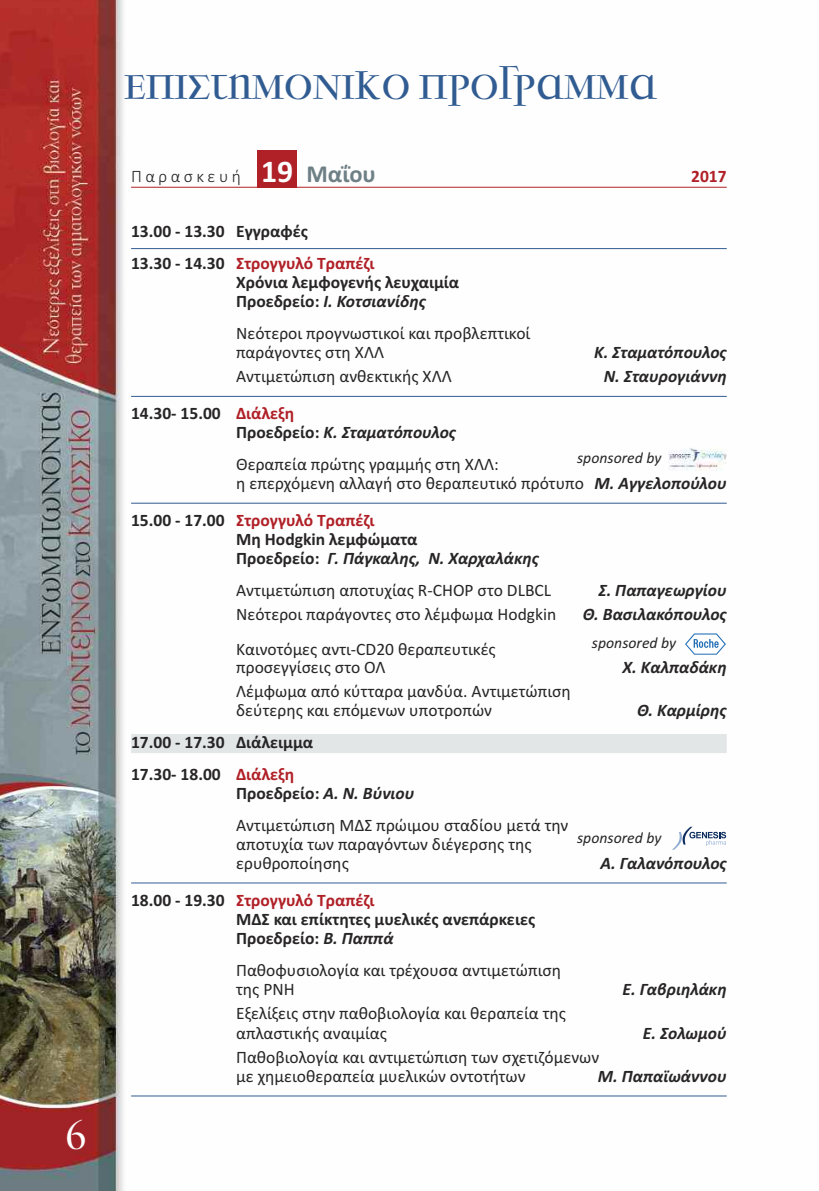
<style>
.page{position:relative;width:819px;height:1191px;background:#fff}
.page>*{position:absolute;margin:0;border:0;box-sizing:border-box;transform-origin:0 0}
.t1{font:700 42px "PF Garamond Classic Unicase";color:#fff}
.t2{font:700 35px "PF Garamond Classic Unicase";color:#315c92}
.t3{font:700 31.68px "Calibri";color:#fff}
.t4{font:700 24.5px "Calibri";color:#6e8086}
.t5{font:17.5px/19.2px "Calibri";color:#272526}
.t6{font:700 17.5px/19.2px "Calibri";color:#272526}
.t7{font:italic 700 17.5px "Calibri";color:#272526}
.t8{font:300 17.5px "Calibri";letter-spacing:.2em;color:#272526}
.t9{font:700 17.5px "Calibri";color:#b02027}
.t10{font:italic 15.75px "Calibri";color:#272526}
.s1{color:#b02027}
.s2{font-style:italic}
.s3{font-weight:700;font-style:italic}
.s4{font-weight:700}
.s5{font-weight:700;color:#b02027}
</style>
<div class="page">
<img style="left:0;top:0;width:727px;height:1191px">
<hr style="left:131px;top:187px;width:595px;height:1px;background:#b02027">
<hr style="left:131px;top:248px;width:595px;height:1px;background:#315c92">
<hr style="left:131px;top:396px;width:595px;height:1px;background:#315c92">
<hr style="left:131px;top:503px;width:595px;height:1px;background:#315c92">
<div style="left:131px;top:734px;width:595px;height:14px;background:#e2e6e7"></div>
<div style="left:131px;top:748px;width:595px;height:5px;background:#e2e6e7"></div>
<hr style="left:131px;top:882px;width:595px;height:1px;background:#315c92">
<hr style="left:131px;top:1095px;width:595px;height:1px;background:#315c92">
<div style="left:257px;top:150px;width:40px;height:38px;background:#b02027"></div>
<img style="left:668px;top:447px;width:58px;height:23px">
<svg style="left:685px;top:633px;width:40px;height:21px"></svg>
<svg style="left:672px;top:826px;width:54px;height:23px"></svg>
<h1 class="t1" style="left:66px;top:1109px;width:21px">6</h1>
<h2 class="t2" style="left:124px;top:66px;width:534px">Επιστημονικό Πρόγραμμα</h2>
<h3 class="t3" style="left:261px;top:153px;width:34px">19</h3>
<p class="t8" style="left:131px;top:165px;width:112px">Παρασκευή</p>
<h3 class="t4" style="left:306px;top:159px;width:71px">Μαΐου</h3>
<p class="t9" style="left:691px;top:165px;width:37px">2017</p>
<p class="t6" style="left:131px;top:215px;width:245px;line-height:31.7px">13.00 - 13.30 Εγγραφές<br>13.30 - 14.30 <span class="s1">Στρογγυλό Τραπέζι</span></p>
<p class="t6" style="left:236px;top:272px;width:225px">Χρόνια λεμφογενής λευχαιμία<br>Προεδρείο: <span class="s2">Ι. Κοτσιανίδης</span></p>
<p class="t5" style="left:236px;top:323px;width:296px">Νεότεροι προγνωστικοί και προβλεπτικοί παράγοντες στη ΧΛΛ</p>
<p class="t7" style="left:594px;top:342px;width:134px">Κ. Σταματόπουλος</p>
<p class="t5" style="left:236px;top:367px;width:217px">Αντιμετώπιση ανθεκτικής ΧΛΛ</p>
<p class="t7" style="left:603px;top:366px;width:124px">Ν. Σταυρογιάννη</p>
<p class="t6" style="left:236px;top:403px;width:221px;text-indent:-105px">14.30- 15.00 <span class="s1">Διάλεξη<br></span>Προεδρείο: <span class="s2">Κ. Σταματόπουλος</span></p>
<p class="t5" style="left:236px;top:454px;width:264px">Θεραπεία πρώτης γραμμής στη ΧΛΛ:</p>
<p class="t10" style="left:577px;top:448px;width:86px">sponsored by</p>
<p class="t5" style="left:131px;top:465px;width:597px;line-height:36.6px;text-indent:105px">η επερχόμενη αλλαγή στο θεραπευτικό πρότυπο <span class="s3">Μ. Αγγελοπούλου<br></span><span class="s4">15.00 - 17.00</span> <span class="s5">Στρογγυλό Τραπέζι</span></p>
<p class="t6" style="left:236px;top:529px;width:304px">Μη Hodgkin λεμφώματα<br>Προεδρείο: <span class="s2">Γ. Πάγκαλης, Ν. Χαρχαλάκης</span></p>
<p class="t5" style="left:236px;top:580px;width:317px">Αντιμετώπιση αποτυχίας R-CHOP στο DLBCL</p>
<p class="t7" style="left:598px;top:580px;width:130px">Σ. Παπαγεωργίου</p>
<p class="t5" style="left:236px;top:604px;width:321px">Νεότεροι παράγοντες στο λέμφωμα Hodgkin</p>
<p class="t7" style="left:582px;top:604px;width:145px">Θ. Βασιλακόπουλος</p>
<p class="t5" style="left:236px;top:639px;width:261px">Καινοτόμες αντι-CD20 θεραπευτικές</p>
<p class="t10" style="left:592px;top:633px;width:86px">sponsored by</p>
<p class="t5" style="left:236px;top:657px;width:151px">προσεγγίσεις στο ΟΛ</p>
<p class="t7" style="left:622px;top:656px;width:106px">Χ. Καλπαδάκη</p>
<p class="t5" style="left:236px;top:681px;width:336px">Λέμφωμα από κύτταρα μανδύα. Αντιμετώπιση δεύτερης και επόμενων υποτροπών</p>
<p class="t7" style="left:637px;top:700px;width:91px">Θ. Καρμίρης</p>
<p class="t6" style="left:131px;top:726px;width:184px;line-height:31.7px">17.00 - 17.30 Διάλειμμα<br>17.30- 18.00 <span class="s1">Διάλεξη</span></p>
<p class="t5" style="left:236px;top:777px;width:334px;line-height:31.7px"><span class="s4">Προεδρείο:</span> <span class="s3">Α. Ν. Βύνιου<br></span>Αντιμετώπιση ΜΔΣ πρώιμου σταδίου μετά την</p>
<p class="t5" style="left:236px;top:834px;width:297px">αποτυχία των παραγόντων διέγερσης της</p>
<p class="t10" style="left:577px;top:828px;width:86px">sponsored by</p>
<p class="t5" style="left:236px;top:853px;width:114px">ερυθροποίησης</p>
<p class="t7" style="left:600px;top:852px;width:128px">Α. Γαλανόπουλος</p>
<p class="t6" style="left:236px;top:890px;width:300px;text-indent:-105px">18.00 - 19.30 <span class="s1">Στρογγυλό Τραπέζι<br></span>ΜΔΣ και επίκτητες μυελικές ανεπάρκειες<br>Προεδρείο: <span class="s2">Β. Παππά</span></p>
<p class="t5" style="left:236px;top:960px;width:326px">Παθοφυσιολογία και τρέχουσα αντιμετώπιση της ΡΝΗ</p>
<p class="t7" style="left:622px;top:978px;width:106px">Ε. Γαβριηλάκη</p>
<p class="t5" style="left:236px;top:1003px;width:331px">Εξελίξεις στην παθοβιολογία και θεραπεία της απλαστικής αναιμίας</p>
<p class="t7" style="left:643px;top:1022px;width:85px">Ε. Σολωμού</p>
<p class="t5" style="left:236px;top:1047px;width:364px">Παθοβιολογία και αντιμετώπιση των σχετιζόμενων με χημειοθεραπεία μυελικών οντοτήτων</p>
<p class="t7" style="left:598px;top:1065px;width:130px">Μ. Παπαϊωάννου</p>
</div>
